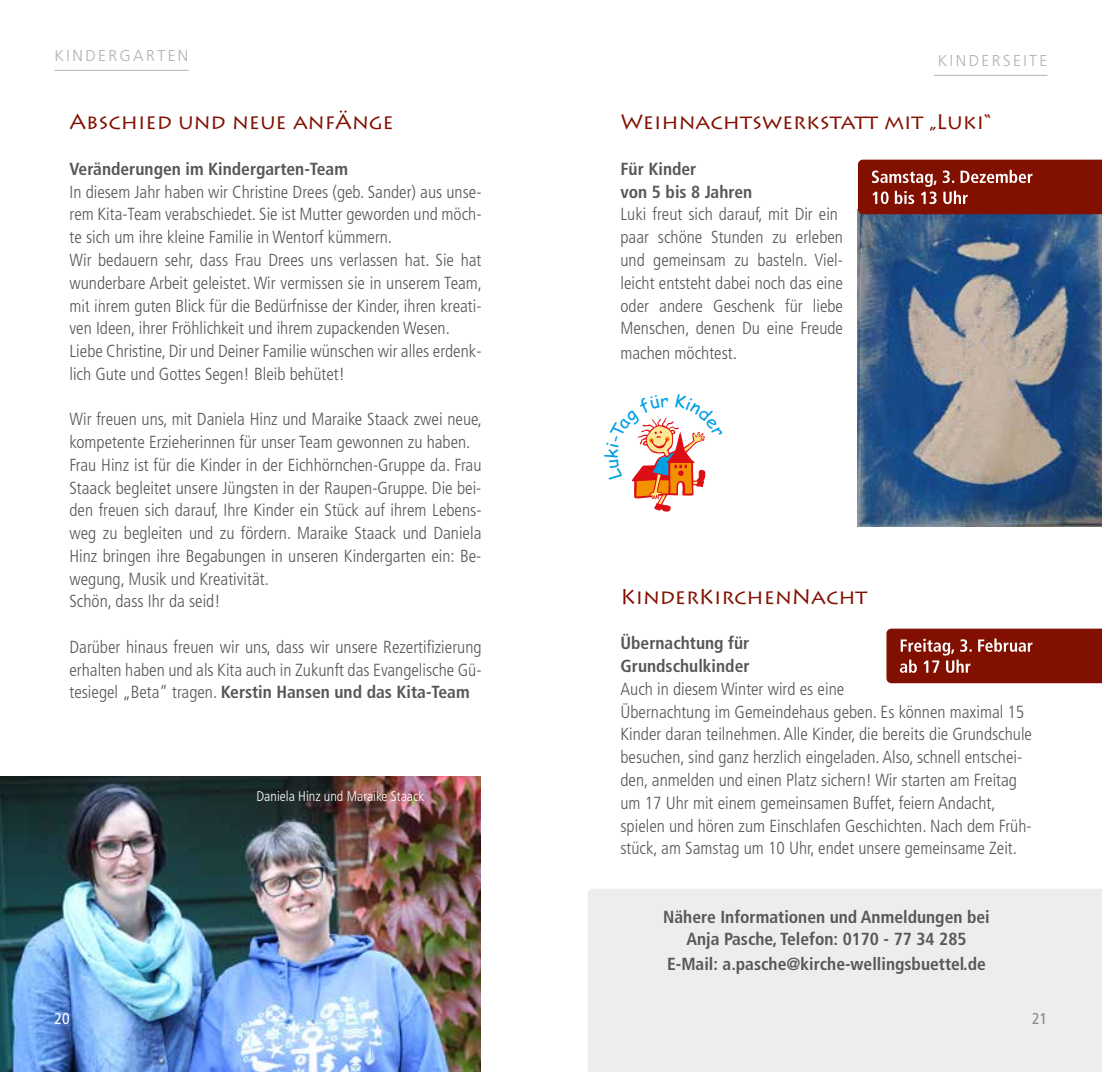
<style>
.page{position:relative;width:1102px;height:1072px;background:#fff}
.page>*{position:absolute;margin:0;border:0;box-sizing:border-box;transform-origin:0 0}
.t1{font:21px "Lithos Pro";color:#811000}
.t2{font:300 condensed 17.5px/22.8px "Frutiger LT Pro";color:#575756}
.t3{font:700 condensed 17.5px/22.8px "Frutiger LT Pro";color:#575756}
.t4{font:300 15.75px "Frutiger LT Pro";letter-spacing:.15em;color:#b3b2b2}
.t5{font:condensed 15.75px "Frutiger LT Pro";color:#fff}
.t6{font:condensed 15.75px "Frutiger LT Pro";color:#878787}
.t7{font:300 condensed 14px "Frutiger LT Pro";color:#fff}
.s1{font-weight:700}
</style>
<div class="page">
<div style="left:588px;top:889px;width:513px;height:182px;background:#ededed"></div>
<hr style="left:55px;top:70px;width:134px;height:1px;background:#b3b2b2">
<hr style="left:934px;top:75px;width:113px;height:1px;background:#b3b2b2">
<img style="left:0;top:776px;width:480px;height:295px">
<img style="left:857px;top:214px;width:244px;height:312px">
<svg style="left:857px;top:160px;width:244px;height:54px;background:#8c2516"></svg>
<svg style="left:886px;top:628px;width:215px;height:55px;background:#8c2516"></svg>
<svg style="left:631px;top:417px;width:75px;height:94px"></svg>
<p class="t4" style="left:55px;top:47px;width:135px">KINDERGARTEN</p>
<p class="t1" style="left:69px;top:110px;width:325px">Abschied und neue anfÄnge</p>
<p class="t3" style="left:69px;top:157px;width:280px">Veränderungen im Kindergarten-Team</p>
<p class="t2" style="left:69px;top:180px;width:414px">In diesem Jahr haben wir Christine Drees (geb. Sander) aus unse&shy;rem Kita-Team verabschiedet. Sie ist Mutter geworden und möch&shy;te sich um ihre kleine Familie in Wentorf kümmern.<br>Wir bedauern sehr, dass Frau Drees uns verlassen hat. Sie hat wunderbare Arbeit geleistet. Wir vermissen sie in unserem Team, mit ihrem guten Blick für die Bedürfnisse der Kinder, ihren kreati&shy;ven Ideen, ihrer Fröhlichkeit und ihrem zupackenden Wesen.<br>Liebe Christine, Dir und Deiner Familie wünschen wir alles erdenk&shy;lich Gute und Gottes Segen! Bleib behütet!</p>
<p class="t2" style="left:69px;top:408px;width:414px">Wir freuen uns, mit Daniela Hinz und Maraike Staack zwei neue, kompetente Erzieherinnen für unser Team gewonnen zu haben.<br>Frau Hinz ist für die Kinder in der Eichhörnchen-Gruppe da. Frau Staack begleitet unsere Jüngsten in der Raupen-Gruppe. Die bei&shy;den freuen sich darauf, Ihre Kinder ein Stück auf ihrem Lebens&shy;weg zu begleiten und zu fördern. Maraike Staack und Daniela Hinz bringen ihre Begabungen in unseren Kindergarten ein: Be&shy;wegung, Musik und Kreativität.<br>Schön, dass Ihr da seid!</p>
<p class="t2" style="left:69px;top:635px;width:413px;text-align:justify">Darüber hinaus freuen wir uns, dass wir unsere Rezertifizierung erhalten haben und als Kita auch in Zukunft das Evangelische Gü&shy;tesiegel „Beta“ tragen. <span class="s1">Kerstin Hansen und das Kita-Team</span></p>
<p class="t7" style="left:256px;top:788px;width:169px">Daniela Hinz und Maraike Staack</p>
<p class="t4" style="left:937px;top:52px;width:111px">KINDERSEITE</p>
<p class="t1" style="left:620px;top:110px;width:371px">Weihnachtswerkstatt mit „Luki“</p>
<p class="t3" style="left:620px;top:157px;width:133px">Für Kinder<br>von 5 bis 8 Jahren</p>
<p class="t2" style="left:620px;top:203px;width:224px">Luki freut sich darauf, mit Dir ein paar schöne Stunden zu erleben und gemeinsam zu basteln. Viel&shy;leicht entsteht dabei noch das eine oder andere Geschenk für liebe<br>Menschen, denen Du eine Freude</p>
<p class="t2" style="left:620px;top:341px;width:118px">machen möchtest.</p>
<p class="t1" style="left:620px;top:584px;width:248px">KinderKirchenNacht</p>
<p class="t3" style="left:620px;top:632px;width:131px">Übernachtung für<br>Grundschulkinder</p>
<p class="t2" style="left:620px;top:677px;width:413px">Auch in diesem Winter wird es eine<br>Übernachtung im Gemeindehaus geben. Es können maximal 15<br>Kinder daran teilnehmen. Alle Kinder, die bereits die Grundschule besuchen, sind ganz herzlich eingeladen. Also, schnell entschei&shy;den, anmelden und einen Platz sichern! Wir starten am Freitag um 17 Uhr mit einem gemeinsamen Buffet, feiern Andacht, spielen und hören zum Einschlafen Geschichten. Nach dem Früh&shy;stück, am Samstag um 10 Uhr, endet unsere gemeinsame Zeit.</p>
<p class="t3" style="left:663px;top:905px;width:328px;text-align:center">Nähere Informationen und Anmeldungen bei<br>Anja Pasche, Telefon: 0170 - 77 34 285</p>
<p class="t3" style="left:667px;top:952px;width:320px">E-Mail: a.pasche@kirche-wellingsbuettel.de</p>
<p class="t5" style="left:55px;top:1009px;width:17px">20</p>
<p class="t6" style="left:1032px;top:1009px;width:17px">21</p>
</div>
